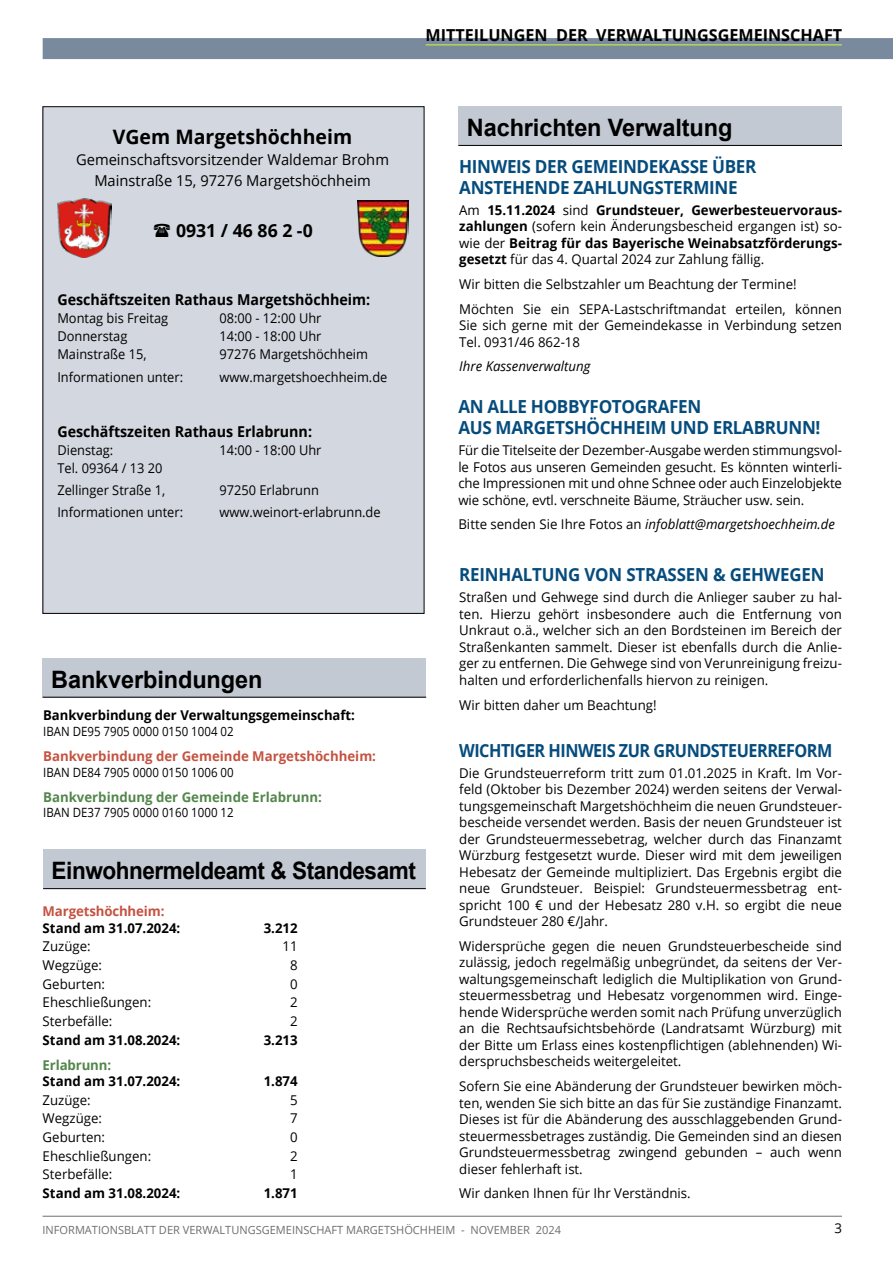
<style>
.page{position:relative;width:893px;height:1263px;background:#fff}
.page>*{position:absolute;margin:0;border:0;box-sizing:border-box;transform-origin:0 0}
.t1{font:700 24px "Arial";letter-spacing:-.005em;color:#000}
.t2{font:700 24px "Arial";letter-spacing:-.005em;color:#000;scale:.94 1}
.t3{font:700 19.95px "Open Sans";color:#000}
.t4{font:700 18px/21px "Open Sans";letter-spacing:-.02em;color:#054c7d;scale:.95 1}
.t5{font:700 18px "Open Sans";letter-spacing:-.02em;color:#054c7d;scale:.9 1}
.t6{font:700 18px "Open Sans";letter-spacing:-.02em;color:#054c7d;scale:.94 1}
.t7{font:700 18px "Open Sans";color:#000}
.t8{font:700 16.5px "Open Sans";color:#000}
.t9{font:15px/21px "Open Sans";color:#000;text-align:center}
.t10{font:700 15px "Open Sans";color:#000;scale:.95 1}
.t11{font:13.5px/16.5px "Open Sans";color:#000;text-align:justify}
.t12{font:700 13.5px/16.5px "Open Sans";color:#000;text-align:justify}
.t13{font:13.5px/22.2px "Open Sans";color:#000;scale:.95 1}
.t14{font:italic 13.5px "Open Sans";color:#000}
.t15{font:700 13.5px "Open Sans";color:#c55341}
.t16{font:700 13.5px "Open Sans";color:#52874b}
.t17{font:12.75px "Open Sans";color:#000;scale:.9 1}
.t18{font:11.25px "Open Sans";color:#6d6e71}
.s1{font-weight:400}
.s2{font-style:normal}
</style>
<div class="page">
<hr style="left:43px;top:1216px;width:799px;height:1px;background:#6d6e71">
<div style="left:43px;top:38px;width:850px;height:21px;background:#798a9e"></div>
<hr style="left:426px;top:44px;width:416px;height:2px;background:#b6d554">
<div style="left:43px;top:107px;width:381px;height:506px;background:#d3d7df"></div>
<div style="left:43px;top:658px;width:383px;height:40px;background:#c2c9d3"></div>
<hr style="left:43px;top:697px;width:383px;height:1px;background:#000">
<img style="left:58px;top:199px;width:53px;height:58px">
<img style="left:357px;top:201px;width:51px;height:55px">
<div style="left:43px;top:849px;width:383px;height:40px;background:#c2c9d3"></div>
<hr style="left:43px;top:888px;width:383px;height:1px;background:#000">
<div style="left:458px;top:106px;width:384px;height:40px;background:#c2c9d3"></div>
<hr style="left:458px;top:145px;width:384px;height:1px;background:#000">
<p class="t8" style="left:425px;top:23px;width:418px">MITTEILUNGEN DER VERWALTUNGSGEMEINSCHAFT</p>
<h2 class="t3" style="left:113px;top:123px;width:241px">VGem Margetshöchheim</h2>
<p class="t9" style="left:76px;top:149px;width:314px">Gemeinschaftsvorsitzender Waldemar Brohm<br>Mainstraße 15, 97276 Margetshöchheim</p>
<h3 class="t7" style="left:176px;top:218px;width:138px">0931 / 46 86 2 -0</h3>
<p class="t10" style="left:57px;top:289px;width:331px">Geschäftszeiten Rathaus Margetshöchheim:</p>
<p class="t13" style="left:57px;top:307px;width:118px">Montag bis Freitag</p>
<p class="t13" style="left:219px;top:307px;width:109px">08:00 - 12:00 Uhr</p>
<p class="t13" style="left:57px;top:325px;width:75px">Donnerstag</p>
<p class="t13" style="left:219px;top:325px;width:109px">14:00 - 18:00 Uhr</p>
<p class="t13" style="left:57px;top:343px;width:95px">Mainstraße 15,</p>
<p class="t13" style="left:219px;top:343px;width:158px">97276 Margetshöchheim</p>
<p class="t13" style="left:57px;top:365px;width:134px">Informationen unter:</p>
<p class="t13" style="left:219px;top:365px;width:178px">www.margetshoechheim.de</p>
<p class="t10" style="left:57px;top:421px;width:270px">Geschäftszeiten Rathaus Erlabrunn:</p>
<p class="t13" style="left:57px;top:438px;width:60px">Dienstag:</p>
<p class="t13" style="left:219px;top:438px;width:109px">14:00 - 18:00 Uhr</p>
<p class="t13" style="left:57px;top:456px;width:115px">Tel. 09364 / 13 20<br>Zellinger Straße 1,</p>
<p class="t13" style="left:219px;top:479px;width:106px">97250 Erlabrunn</p>
<p class="t13" style="left:57px;top:501px;width:134px">Informationen unter:</p>
<p class="t13" style="left:219px;top:501px;width:171px">www.weinort-erlabrunn.de</p>
<h1 class="t1" style="left:51px;top:663px;width:213px">Bankverbindungen</h1>
<p class="t12" style="left:43px;top:707px;width:313px">Bankverbindung der Verwaltungsgemeinschaft:</p>
<p class="t17" style="left:43px;top:722px;width:213px">IBAN DE95 7905 0000 0150 1004 02</p>
<p class="t15" style="left:43px;top:746px;width:334px">Bankverbindung der Gemeinde Margetshöchheim:</p>
<p class="t17" style="left:43px;top:764px;width:213px">IBAN DE84 7905 0000 0150 1006 00</p>
<p class="t16" style="left:43px;top:788px;width:280px">Bankverbindung der Gemeinde Erlabrunn:</p>
<p class="t17" style="left:43px;top:804px;width:213px">IBAN DE37 7905 0000 0160 1000 12</p>
<h1 class="t2" style="left:52px;top:854px;width:389px">Einwohnermeldeamt &amp; Standesamt</h1>
<p class="t15" style="left:43px;top:902px;width:123px">Margetshöchheim:</p>
<p class="t12" style="left:43px;top:919px;width:139px">Stand am 31.07.2024:</p>
<p class="t12" style="left:264px;top:919px;width:35px">3.212</p>
<p class="t11" style="left:43px;top:938px;width:50px">Zuzüge:</p>
<p class="t11" style="left:283px;top:938px;width:17px">11</p>
<p class="t11" style="left:43px;top:956px;width:61px">Wegzüge:</p>
<p class="t11" style="left:290px;top:956px;width:9px">8</p>
<p class="t11" style="left:43px;top:975px;width:64px">Geburten:</p>
<p class="t11" style="left:290px;top:975px;width:9px">0</p>
<p class="t11" style="left:43px;top:994px;width:110px">Eheschließungen:</p>
<p class="t11" style="left:290px;top:994px;width:9px">2</p>
<p class="t11" style="left:43px;top:1012px;width:71px">Sterbefälle:</p>
<p class="t11" style="left:290px;top:1012px;width:9px">2</p>
<p class="t12" style="left:43px;top:1031px;width:139px">Stand am 31.08.2024:</p>
<p class="t12" style="left:264px;top:1031px;width:35px">3.213</p>
<p class="t16" style="left:43px;top:1055px;width:70px">Erlabrunn:</p>
<p class="t12" style="left:43px;top:1072px;width:139px">Stand am 31.07.2024:</p>
<p class="t12" style="left:264px;top:1072px;width:35px">1.874</p>
<p class="t11" style="left:43px;top:1091px;width:50px">Zuzüge:</p>
<p class="t11" style="left:290px;top:1091px;width:9px">5</p>
<p class="t11" style="left:43px;top:1110px;width:61px">Wegzüge:</p>
<p class="t11" style="left:290px;top:1110px;width:9px">7</p>
<p class="t11" style="left:43px;top:1128px;width:64px">Geburten:</p>
<p class="t11" style="left:290px;top:1128px;width:9px">0</p>
<p class="t11" style="left:43px;top:1147px;width:110px">Eheschließungen:</p>
<p class="t11" style="left:290px;top:1147px;width:9px">2</p>
<p class="t11" style="left:43px;top:1166px;width:71px">Sterbefälle:</p>
<p class="t11" style="left:290px;top:1166px;width:9px">1</p>
<p class="t12" style="left:43px;top:1184px;width:139px">Stand am 31.08.2024:</p>
<p class="t12" style="left:264px;top:1184px;width:35px">1.871</p>
<h1 class="t1" style="left:467px;top:111px;width:267px">Nachrichten Verwaltung</h1>
<h3 class="t4" style="left:459px;top:155px;width:314px">HINWEIS DER GEMEINDEKASSE ÜBER<br>ANSTEHENDE ZAHLUNGSTERMINE</h3>
<p class="t12" style="left:459px;top:201px;width:384px"><span class="s1">Am</span> 15.11.2024 <span class="s1">sind</span> Grundsteuer, Gewerbesteuervoraus&shy;zahlungen <span class="s1">(sofern kein Änderungsbescheid ergangen ist) so&shy;wie der</span> Beitrag für das Bayerische Weinabsatzförderungs&shy;gesetzt <span class="s1">für das 4. Quartal 2024 zur Zahlung fällig.</span></p>
<p class="t11" style="left:459px;top:271px;width:384px;line-height:24.8px">Wir bitten die Selbstzahler um Beachtung der Termine!<br>Möchten Sie ein SEPA-Lastschriftmandat erteilen, können</p>
<p class="t11" style="left:459px;top:317px;width:384px">Sie sich gerne mit der Gemeindekasse in Verbindung setzen<br>Tel. 0931/46 862-18</p>
<p class="t14" style="left:459px;top:357px;width:133px">Ihre Kassenverwaltung</p>
<h3 class="t4" style="left:458px;top:396px;width:383px">AN ALLE HOBBYFOTOGRAFEN<br>AUS MARGETSHÖCHHEIM UND ERLABRUNN!</h3>
<p class="t11" style="left:458px;top:442px;width:385px">Für die Titelseite der Dezember-Ausgabe werden stimmungsvol&shy;le Fotos aus unseren Gemeinden gesucht. Es könnten winterli&shy;che Impressionen mit und ohne Schnee oder auch Einzelobjekte wie schöne, evtl. verschneite Bäume, Sträucher usw. sein.</p>
<p class="t14" style="left:458px;top:515px;width:378px"><span class="s2">Bitte senden Sie Ihre Fotos an</span> infoblatt@margetshoechheim.de</p>
<h3 class="t6" style="left:459px;top:562px;width:390px">REINHALTUNG VON STRASSEN &amp; GEHWEGEN</h3>
<p class="t11" style="left:459px;top:589px;width:384px">Straßen und Gehwege sind durch die Anlieger sauber zu hal&shy;ten. Hierzu gehört insbesondere auch die Entfernung von Unkraut o.ä., welcher sich an den Bordsteinen im Bereich der Straßenkanten sammelt. Dieser ist ebenfalls durch die Anlie&shy;ger zu entfernen. Die Gehwege sind von Verunreinigung freizu&shy;halten und erforderlichenfalls hiervon zu reinigen.</p>
<p class="t11" style="left:459px;top:696px;width:199px">Wir bitten daher um Beachtung!</p>
<h3 class="t5" style="left:459px;top:738px;width:416px">WICHTIGER HINWEIS ZUR GRUNDSTEUERREFORM</h3>
<p class="t11" style="left:459px;top:764px;width:384px">Die Grundsteuerreform tritt zum 01.01.2025 in Kraft. Im Vor&shy;feld (Oktober bis Dezember 2024) werden seitens der Verwal&shy;tungsgemeinschaft Margetshöchheim die neuen Grundsteuer&shy;bescheide versendet werden. Basis der neuen Grundsteuer ist der Grundsteuermessebetrag, welcher durch das Finanzamt Würzburg festgesetzt wurde. Dieser wird mit dem jeweiligen Hebesatz der Gemeinde multipliziert. Das Ergebnis ergibt die neue Grundsteuer. Beispiel: Grundsteuermessbetrag ent&shy;spricht 100 € und der Hebesatz 280 v.H. so ergibt die neue Grundsteuer 280 €/Jahr.</p>
<p class="t11" style="left:459px;top:937px;width:384px">Widersprüche gegen die neuen Grundsteuerbescheide sind zulässig, jedoch regelmäßig unbegründet, da seitens der Ver&shy;waltungsgemeinschaft lediglich die Multiplikation von Grund&shy;steuermessbetrag und Hebesatz vorgenommen wird. Einge&shy;hende Widersprüche werden somit nach Prüfung unverzüglich an die Rechtsaufsichtsbehörde (Landratsamt Würzburg) mit der Bitte um Erlass eines kostenpflichtigen (ablehnenden) Wi&shy;derspruchsbescheids weitergeleitet.</p>
<p class="t11" style="left:459px;top:1078px;width:384px">Sofern Sie eine Abänderung der Grundsteuer bewirken möch&shy;ten, wenden Sie sich bitte an das für Sie zuständige Finanzamt.<br>Dieses ist für die Abänderung des ausschlaggebenden Grund&shy;steuermessbetrages zuständig. Die Gemeinden sind an diesen Grundsteuermessbetrag zwingend gebunden – auch wenn dieser fehlerhaft ist.</p>
<p class="t11" style="left:459px;top:1185px;width:233px">Wir danken Ihnen für Ihr Verständnis.</p>
<p class="t18" style="left:43px;top:1222px;width:520px">INFORMATIONSBLATT DER VERWALTUNGSGEMEINSCHAFT MARGETSHÖCHHEIM - NOVEMBER 2024</p>
<p class="t11" style="left:834px;top:1219px;width:9px">3</p>
</div>
